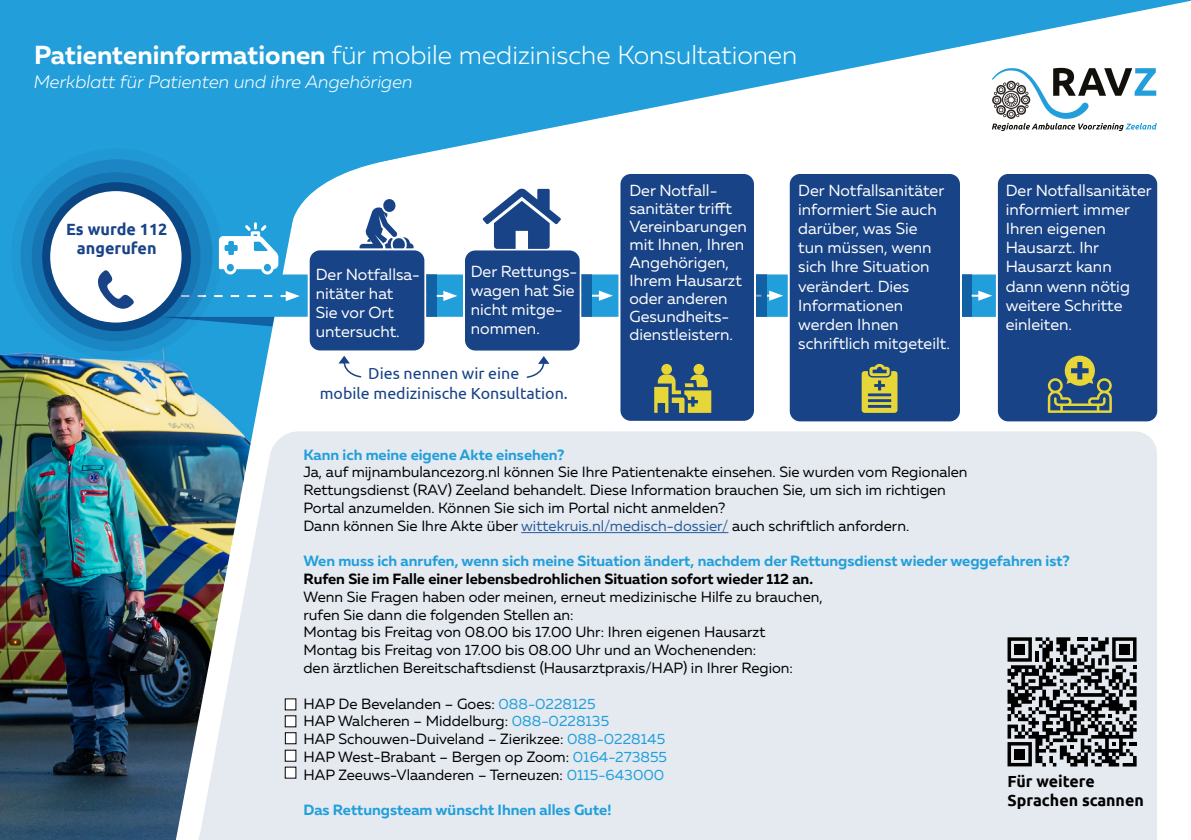
<style>
.page{position:relative;width:1191px;height:840px;background:#fff}
.page>*{position:absolute;margin:0;border:0;box-sizing:border-box;transform-origin:0 0}
.t1{font:300 26px "Muller";color:#fff}
.t2{font:italic 300 18px "Muller";color:#fff}
.t3{font:700 16.2px/19.4px "Ubuntu";color:#184386;text-align:center}
.t4{font:16px/19.2px "Muller";color:#fff}
.t5{font:16px/19.2px "Ubuntu";color:#184386;text-align:center}
.t6{font:700 16px/19.2px "Ubuntu";color:#000}
.t7{font:14.8px/17.8px "Muller";color:#000}
.t8{font:700 14.8px "Muller";color:#229fda}
.t9{font:700 14.8px "Muller";color:#000}
.s1{font-weight:700}
.s2{color:#275b9b}
.s3{color:#229fda}
</style>
<div class="page">
<div style="left:302px;top:431px;width:855px;height:408px;background:#e5eaf1"></div>
<svg style="left:0;top:0;width:1191px;height:172px;fill:#229fda"></svg>
<img style="left:0;top:172px;width:302px;height:667px">
<div style="left:11px;top:148px;width:211px;height:211px;background:#1f98d3;border-radius:50%"></div>
<div style="left:21px;top:159px;width:191px;height:192px;background:#1a86c3;border-radius:50%"></div>
<div style="left:32px;top:172px;width:168px;height:169px;background:#1676b4;border-radius:50%"></div>
<div style="left:619px;top:173px;width:136px;height:248px;background:#184386;border-radius:11px"></div>
<div style="left:618px;top:172px;width:138px;height:250px;border:2px solid #fff;border-radius:11px"></div>
<div style="left:309px;top:249px;width:116px;height:102px;background:#184386;border-radius:11px"></div>
<div style="left:308px;top:248px;width:118px;height:104px;border:2px solid #fff;border-radius:11px"></div>
<div style="left:464px;top:249px;width:116px;height:102px;background:#184386;border-radius:11px"></div>
<div style="left:463px;top:248px;width:118px;height:104px;border:2px solid #fff;border-radius:11px"></div>
<hr style="left:521px;top:532px;width:207px;height:1px;background:#275b9b">
<div style="left:285px;top:749px;width:11px;height:11px;background:#fff"></div>
<div style="left:285px;top:766px;width:11px;height:11px;background:#fff"></div>
<div style="left:285px;top:698px;width:11px;height:11px;background:#fff"></div>
<div style="left:285px;top:715px;width:11px;height:11px;background:#fff"></div>
<div style="left:285px;top:732px;width:11px;height:11px;background:#fff"></div>
<div style="left:285px;top:731px;width:11px;height:12px;border:1px solid #000"></div>
<div style="left:693px;top:363px;width:11px;height:11px;background:#e6d638;border-radius:50%"></div>
<div style="left:661px;top:363px;width:11px;height:11px;background:#e6d638;border-radius:50%"></div>
<svg style="left:654px;top:374px;width:57px;height:38px"></svg>
<svg style="left:42px;top:182px;width:149px;height:149px;fill:#0a4584"></svg>
<div style="left:50px;top:191px;width:131px;height:131px;background:#fff;border-radius:50%"></div>
<svg style="left:98px;top:270px;width:36px;height:38px"></svg>
<div style="left:788px;top:173px;width:173px;height:249px;background:#184386;border-radius:11px"></div>
<div style="left:787px;top:172px;width:175px;height:251px;border:2px solid #fff;border-radius:11px"></div>
<div style="left:997px;top:173px;width:161px;height:249px;background:#184386;border-radius:11px"></div>
<div style="left:996px;top:172px;width:163px;height:251px;border:2px solid #fff;border-radius:11px"></div>
<svg style="left:861px;top:363px;width:36px;height:49px"></svg>
<svg style="left:1047px;top:355px;width:64px;height:57px"></svg>
<svg style="left:154px;top:68px;width:1003px;height:258px"></svg>
<svg style="left:1007px;top:637px;width:129px;height:129px"></svg>
<div style="left:1014px;top:644px;width:11px;height:10px;background:#000"></div>
<div style="left:1119px;top:644px;width:10px;height:10px;background:#000"></div>
<div style="left:1014px;top:748px;width:11px;height:11px;background:#000"></div>
<svg style="left:526px;top:356px;width:23px;height:22px"></svg>
<svg style="left:338px;top:355px;width:24px;height:23px"></svg>
<h1 class="t1" style="left:34px;top:39px;width:765px"><span class="s1">Patienteninformationen</span> für mobile medizinische Konsultationen</h1>
<p class="t2" style="left:34px;top:71px;width:380px">Merkblatt für Patienten und ihre Angehörigen</p>
<p class="t3" style="left:66px;top:219px;width:103px">Es wurde 112 angerufen</p>
<p class="t4" style="left:316px;top:264px;width:105px">Der Notfallsa&shy;nitäter hat<br>Sie vor Ort untersucht.</p>
<p class="t4" style="left:471px;top:261px;width:108px">Der Rettungs&shy;wagen hat Sie nicht mitge&shy;nommen.</p>
<p class="t5" style="left:320px;top:363px;width:249px">Dies nennen wir eine<br>mobile medizinische Konsultation.</p>
<p class="t4" style="left:629px;top:181px;width:119px;line-height:18px">Der Notfall&shy;sanitäter trifft<br>Vereinbarungen mit Ihnen, Ihren<br>Angehörigen,<br>Ihrem Hausarzt oder anderen<br>Gesundheits&shy;dienstleistern.</p>
<p class="t4" style="left:798px;top:180px;width:153px">Der Notfallsanitäter informiert Sie auch darüber, was Sie<br>tun müssen, wenn sich Ihre Situation verändert. Dies<br>Informationen werden Ihnen schriftlich mitgeteilt.</p>
<p class="t4" style="left:1005px;top:180px;width:147px">Der Notfallsanitäter informiert immer<br>Ihren eigenen<br>Hausarzt. Ihr<br>Hausarzt kann dann wenn nötig weitere Schritte einleiten.</p>
<p class="t8" style="left:303px;top:445px;width:263px">Kann ich meine eigene Akte einsehen?</p>
<p class="t7" style="left:303px;top:463px;width:665px">Ja, auf mijnambulancezorg.nl können Sie Ihre Patientenakte einsehen. Sie wurden vom Regionalen Rettungsdienst (RAV) Zeeland behandelt. Diese Information brauchen Sie, um sich im richtigen Portal anzumelden. Können Sie sich im Portal nicht anmelden?<br>Dann können Sie Ihre Akte über <span class="s2">wittekruis.nl/medisch-dossier/</span> auch schriftlich anfordern.</p>
<p class="t8" style="left:303px;top:551px;width:768px">Wen muss ich anrufen, wenn sich meine Situation ändert, nachdem der Rettungsdienst wieder weggefahren ist?</p>
<p class="t9" style="left:303px;top:569px;width:511px">Rufen Sie im Falle einer lebensbedrohlichen Situation sofort wieder 112 an.</p>
<p class="t7" style="left:303px;top:587px;width:521px">Wenn Sie Fragen haben oder meinen, erneut medizinische Hilfe zu brauchen, rufen Sie dann die folgenden Stellen an:<br>Montag bis Freitag von 08.00 bis 17.00 Uhr: Ihren eigenen Hausarzt Montag bis Freitag von 17.00 bis 08.00 Uhr und an Wochenenden:<br>den ärztlichen Bereitschaftsdienst (Hausarztpraxis/HAP) in Ihrer Region:</p>
<p class="t7" style="left:303px;top:694px;width:365px">HAP De Bevelanden – Goes: <span class="s3">088-0228125<br></span>HAP Walcheren – Middelburg: <span class="s3">088-0228135<br></span>HAP Schouwen-Duiveland – Zierikzee: <span class="s3">088-0228145<br></span>HAP West-Brabant – Bergen op Zoom: <span class="s3">0164-273855<br></span>HAP Zeeuws-Vlaanderen – Terneuzen: <span class="s3">0115-643000</span></p>
<p class="t8" style="left:303px;top:800px;width:309px">Das Rettungsteam wünscht Ihnen alles Gute!</p>
<p class="t6" style="left:1007px;top:771px;width:138px">Für weitere<br>Sprachen scannen</p>
</div>
